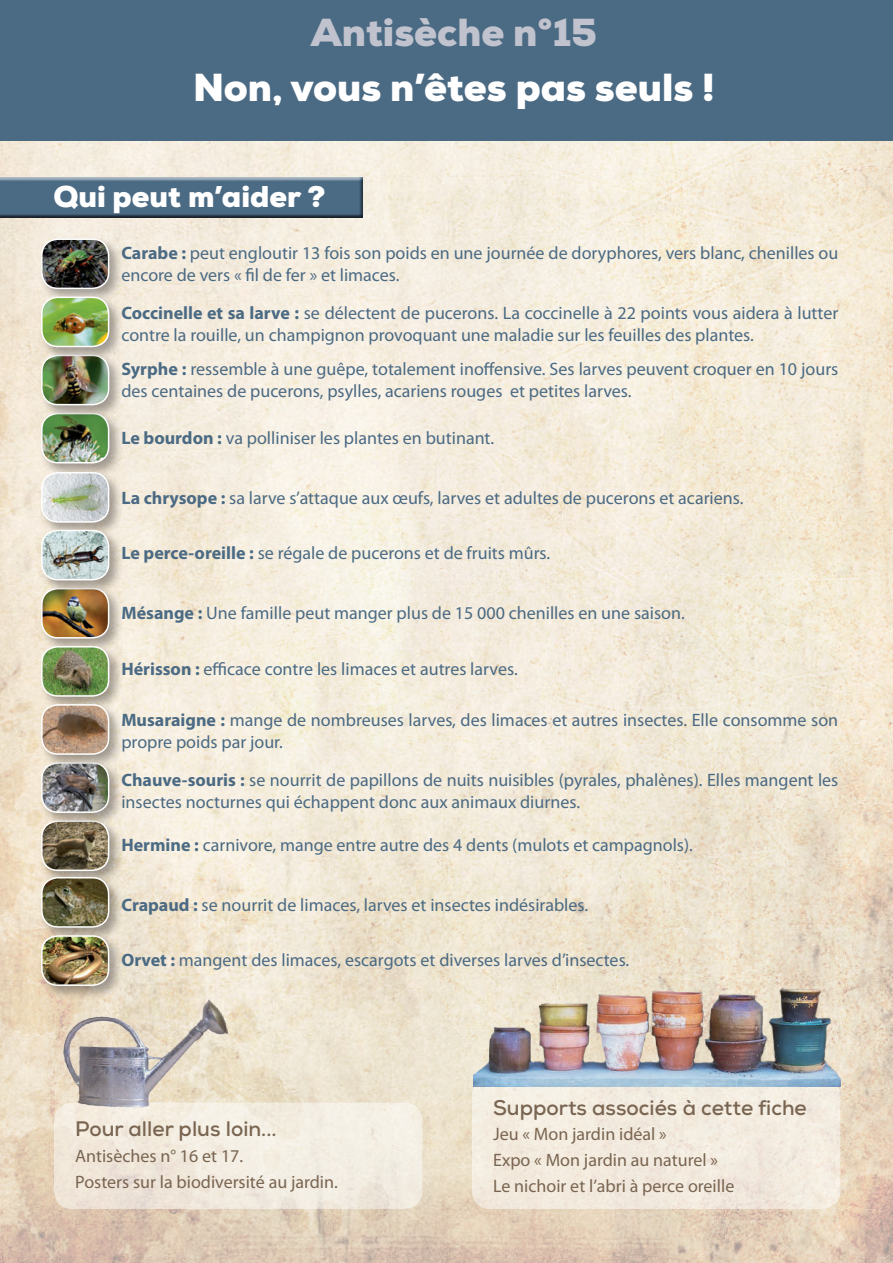
<style>
.page{position:relative;width:893px;height:1263px;background:#fff}
.page>*{position:absolute;margin:0;border:0;box-sizing:border-box;transform-origin:0 0}
.t1{font:900 39px "Nexa";color:#fff}
.t2{font:900 39px "Nexa";color:#c0c3cd}
.t3{font:900 30px "Nexa";color:#fff}
.t4{font:700 21px "Nexa";color:#796551}
.t5{font:18px/21.6px "Myriad Pro";color:#4b6a83}
.t6{font:18px/25.8px "Myriad Pro";color:#796551}
.s1{font-weight:700}
</style>
<div class="page">
<img style="left:0;top:140px;width:893px;height:1123px">
<div style="left:0;top:0;width:893px;height:140px;background:#4b6a83"></div>
<div style="left:0;top:176px;width:364px;height:41px;background:#f5ecde"></div>
<div style="left:0;top:177px;width:364px;height:44px;background:#231f20;opacity:.75"></div>
<div style="left:54px;top:1102px;width:368px;height:107px;background:#f2ece0;border-radius:18px"></div>
<div style="left:472px;top:1077px;width:368px;height:132px;background:#f3ebdf;border-radius:18px"></div>
<img style="left:54px;top:984px;width:184px;height:138px">
<img style="left:473px;top:980px;width:367px;height:106px">
<div style="left:38px;top:818px;width:86px;height:67px;background:#231f20;opacity:.4"></div>
<img style="left:42px;top:827px;width:67px;height:43px">
<div style="left:41px;top:820px;width:68px;height:51px;border:2px solid #fff;border-radius:16px"></div>
<div style="left:38px;top:236px;width:86px;height:67px;background:#231f20;opacity:.4"></div>
<img style="left:42px;top:239px;width:67px;height:49px">
<div style="left:41px;top:238px;width:68px;height:51px;border:2px solid #fff;border-radius:16px"></div>
<div style="left:38px;top:874px;width:86px;height:68px;background:#231f20;opacity:.4"></div>
<img style="left:42px;top:878px;width:67px;height:49px">
<div style="left:41px;top:877px;width:68px;height:51px;border:2px solid #fff;border-radius:16px"></div>
<div style="left:38px;top:932px;width:86px;height:68px;background:#231f20;opacity:.4"></div>
<img style="left:42px;top:936px;width:67px;height:49px">
<div style="left:41px;top:935px;width:68px;height:51px;border:2px solid #fff;border-radius:16px"></div>
<div style="left:38px;top:759px;width:86px;height:68px;background:#231f20;opacity:.4"></div>
<img style="left:42px;top:769px;width:67px;height:43px">
<div style="left:41px;top:762px;width:68px;height:51px;border:2px solid #fff;border-radius:16px"></div>
<div style="left:38px;top:585px;width:86px;height:68px;background:#231f20;opacity:.4"></div>
<img style="left:42px;top:595px;width:67px;height:43px">
<div style="left:41px;top:588px;width:68px;height:50px;border:2px solid #fff;border-radius:16px"></div>
<div style="left:38px;top:410px;width:86px;height:68px;background:#231f20;opacity:.4"></div>
<img style="left:42px;top:420px;width:67px;height:43px">
<div style="left:41px;top:413px;width:68px;height:50px;border:2px solid #fff;border-radius:16px"></div>
<div style="left:38px;top:352px;width:86px;height:68px;background:#231f20;opacity:.4"></div>
<img style="left:42px;top:361px;width:67px;height:44px">
<div style="left:41px;top:355px;width:68px;height:50px;border:2px solid #fff;border-radius:16px"></div>
<div style="left:38px;top:643px;width:86px;height:68px;background:#231f20;opacity:.4"></div>
<img style="left:42px;top:647px;width:67px;height:49px">
<div style="left:41px;top:646px;width:68px;height:51px;border:2px solid #fff;border-radius:16px"></div>
<div style="left:38px;top:294px;width:86px;height:67px;background:#231f20;opacity:.4"></div>
<img style="left:42px;top:297px;width:67px;height:49px">
<div style="left:41px;top:297px;width:68px;height:50px;border:2px solid #fff;border-radius:16px"></div>
<div style="left:38px;top:469px;width:86px;height:68px;background:#231f20;opacity:.4"></div>
<img style="left:42px;top:473px;width:67px;height:49px">
<div style="left:41px;top:472px;width:68px;height:51px;border:2px solid #fff;border-radius:16px"></div>
<div style="left:38px;top:527px;width:86px;height:68px;background:#231f20;opacity:.4"></div>
<img style="left:42px;top:531px;width:67px;height:49px">
<div style="left:41px;top:530px;width:68px;height:50px;border:2px solid #fff;border-radius:16px"></div>
<div style="left:38px;top:701px;width:86px;height:68px;background:#231f20;opacity:.4"></div>
<img style="left:42px;top:705px;width:67px;height:49px">
<div style="left:41px;top:704px;width:68px;height:51px;border:2px solid #fff;border-radius:16px"></div>
<h1 class="t2" style="left:311px;top:7px;width:288px">Antisèche n°15</h1>
<h1 class="t1" style="left:193px;top:63px;width:523px">Non, vous n’êtes pas seuls !</h1>
<h2 class="t3" style="left:53px;top:177px;width:274px">Qui peut m’aider ?</h2>
<p class="t5" style="left:121px;top:242px;width:718px;text-indent:-27px"><span class="s1">• Carabe :</span> peut engloutir 13 fois son poids en une journée de doryphores, vers blanc, chenilles ou encore de vers « fil de fer » et limaces.</p>
<p class="t5" style="left:121px;top:302px;width:718px;text-indent:-27px"><span class="s1">• Coccinelle et sa larve :</span> se délectent de pucerons. La coccinelle à 22 points vous aidera à lutter contre la rouille, un champignon provoquant une maladie sur les feuilles des plantes.</p>
<p class="t5" style="left:121px;top:358px;width:718px;text-indent:-27px"><span class="s1">• Syrphe :</span> ressemble à une guêpe, totalement inoffensive. Ses larves peuvent croquer en 10 jours des centaines de pucerons, psylles, acariens rouges et petites larves.</p>
<p class="t5" style="left:94px;top:427px;width:401px"><span class="s1">• Le bourdon :</span> va polliniser les plantes en butinant.</p>
<p class="t5" style="left:94px;top:487px;width:651px"><span class="s1">• La chrysope :</span> sa larve s’attaque aux œufs, larves et adultes de pucerons et acariens.</p>
<p class="t5" style="left:94px;top:542px;width:457px"><span class="s1">• Le perce-oreille :</span> se régale de pucerons et de fruits mûrs.</p>
<p class="t5" style="left:94px;top:602px;width:592px"><span class="s1">• Mésange :</span> Une famille peut manger plus de 15 000 chenilles en une saison.</p>
<p class="t5" style="left:94px;top:658px;width:425px"><span class="s1">• Hérisson :</span> efficace contre les limaces et autres larves.</p>
<p class="t5" style="left:121px;top:709px;width:718px;text-indent:-27px"><span class="s1">• Musaraigne :</span> mange de nombreuses larves, des limaces et autres insectes. Elle consomme son propre poids par jour.</p>
<p class="t5" style="left:121px;top:769px;width:718px;text-indent:-27px"><span class="s1">• Chauve-souris :</span> se nourrit de papillons de nuits nuisibles (pyrales, phalènes). Elles mangent les insectes nocturnes qui échappent donc aux animaux diurnes.</p>
<p class="t5" style="left:94px;top:834px;width:600px"><span class="s1">• Hermine :</span> carnivore, mange entre autre des 4 dents (mulots et campagnols).</p>
<p class="t5" style="left:94px;top:894px;width:495px"><span class="s1">• Crapaud :</span> se nourrit de limaces, larves et insectes indésirables.</p>
<p class="t5" style="left:94px;top:949px;width:536px"><span class="s1">• Orvet :</span> mangent des limaces, escargots et diverses larves d’insectes.</p>
<p class="t4" style="left:75px;top:1115px;width:203px">Pour aller plus loin...</p>
<p class="t6" style="left:75px;top:1142px;width:264px">Antisèches n° 16 et 17.<br>Posters sur la biodiversité au jardin.</p>
<p class="t4" style="left:493px;top:1094px;width:315px">Supports associés à cette fiche</p>
<p class="t6" style="left:493px;top:1121px;width:243px">Jeu « Mon jardin idéal »<br>Expo « Mon jardin au naturel »<br>Le nichoir et l’abri à perce oreille</p>
</div>
